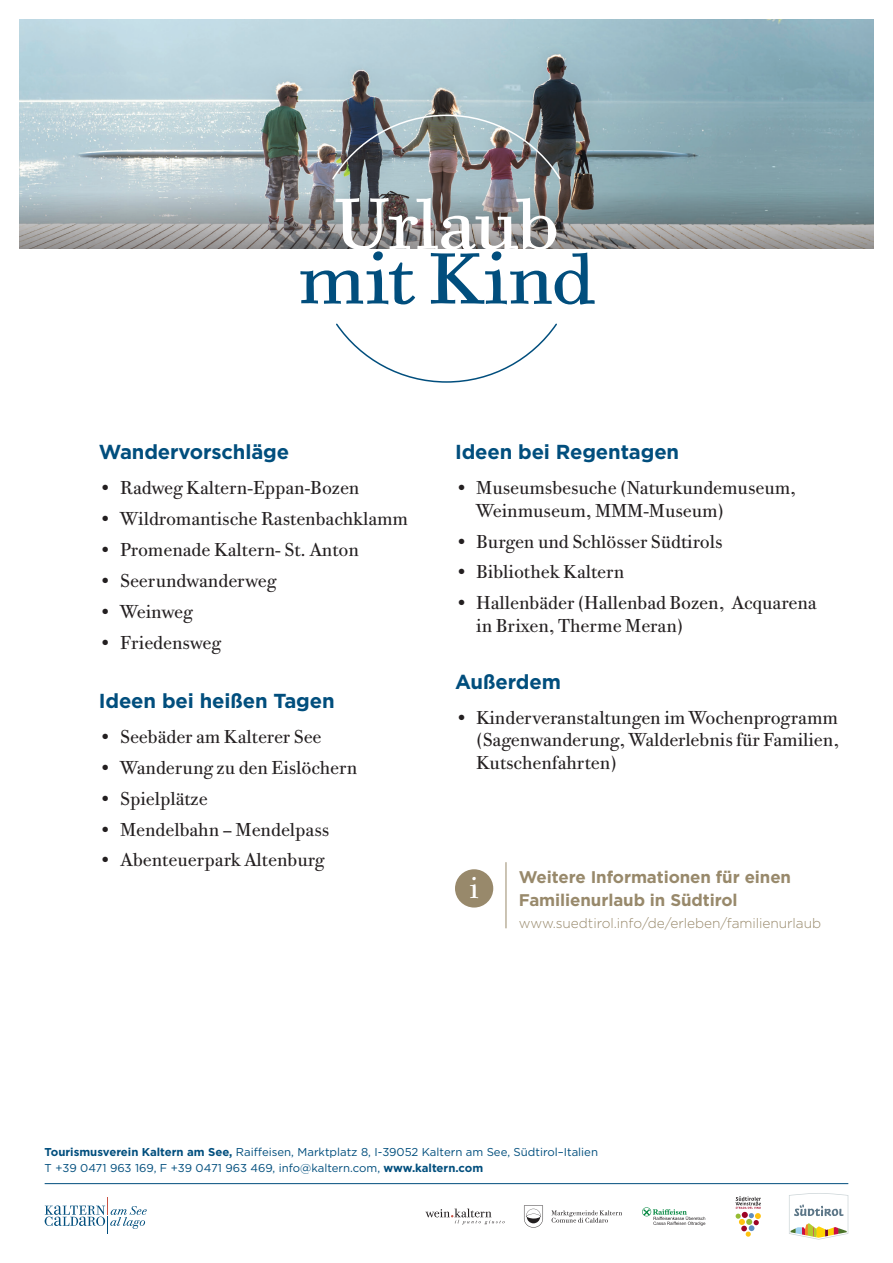
<style>
.page{position:relative;width:893px;height:1263px;background:#fff}
.page>*{position:absolute;margin:0;border:0;box-sizing:border-box;transform-origin:0 0}
.t1{font:72.15px "Bodoni Six ITC Pro";letter-spacing:-.015em;color:#014e7d}
.t2{font:72.15px "Bodoni Six ITC Pro";letter-spacing:-.04em;color:#fff}
.t3{font:30px "Bodoni Twe ITC Pro";color:#fff}
.t4{font:700 20.25px "Gotham";letter-spacing:-.005em;color:#014e7d}
.t5{font:18.75px/22.4px "Bodoni Twe ITC Pro";letter-spacing:-.005em;color:#231f20}
.t6{font:700 16.8px/22.4px "Gotham";letter-spacing:-.005em;color:#98896b}
.t7{font:300 13.65px "Gotham";letter-spacing:-.005em;color:#98896b}
.t8{font:11.4px/15.9px "Gotham";color:#014e7d}
.s1{font-weight:700}
</style>
<div class="page">
<hr style="left:45px;top:1183px;width:803px;height:1px;background:#014e7d">
<svg style="left:551px;top:1210px;width:71px;height:13px"></svg>
<svg style="left:45px;top:1197px;width:102px;height:37px"></svg>
<svg style="left:425px;top:1208px;width:80px;height:16px"></svg>
<svg style="left:735px;top:1196px;width:26px;height:41px"></svg>
<svg style="left:524px;top:1205px;width:19px;height:23px"></svg>
<svg style="left:642px;top:1207px;width:63px;height:19px"></svg>
<svg style="left:789px;top:1193px;width:59px;height:46px"></svg>
<img style="left:19px;top:19px;width:855px;height:172px">
<svg style="left:19px;top:191px;width:855px;height:58px;background:#8d9395"></svg>
<svg style="left:336px;top:323px;width:221px;height:60px"></svg>
<img style="left:331px;top:114px;width:231px;height:67px">
<div style="left:455px;top:869px;width:38px;height:38px;background:#98896b;border-radius:50%"></div>
<hr style="left:506px;top:862px;width:1px;height:66px;background:#98896b">
<h1 class="t2" style="left:332px;top:180px;width:229px">Urlaub</h1>
<h1 class="t1" style="left:298px;top:234px;width:298px">mit Kind</h1>
<p class="t4" style="left:99px;top:439px;width:192px">Wandervorschläge</p>
<p class="t5" style="left:99px;top:477px;width:262px">• Radweg Kaltern-Eppan-Bozen</p>
<p class="t5" style="left:99px;top:508px;width:311px">• Wildromantische Rastenbachklamm</p>
<p class="t5" style="left:99px;top:539px;width:262px">• Promenade Kaltern- St. Anton</p>
<p class="t5" style="left:99px;top:569px;width:179px">• Seerundwanderweg</p>
<p class="t5" style="left:99px;top:600px;width:95px">• Weinweg</p>
<p class="t5" style="left:99px;top:631px;width:124px">• Friedensweg</p>
<p class="t4" style="left:99px;top:687px;width:237px">Ideen bei heißen Tagen</p>
<p class="t5" style="left:99px;top:726px;width:224px">• Seebäder am Kalterer See</p>
<p class="t5" style="left:99px;top:757px;width:260px">• Wanderung zu den Eislöchern</p>
<p class="t5" style="left:99px;top:787px;width:110px">• Spielplätze</p>
<p class="t5" style="left:99px;top:818px;width:232px">• Mendelbahn – Mendelpass</p>
<p class="t5" style="left:99px;top:849px;width:227px">• Abenteuerpark Altenburg</p>
<p class="t4" style="left:455px;top:439px;width:226px">Ideen bei Regentagen</p>
<p class="t5" style="left:476px;top:477px;width:321px;text-indent:-21px">• Museumsbesuche (Naturkundemuseum,<br>Weinmuseum, MMM-Museum)</p>
<p class="t5" style="left:455px;top:530px;width:269px">• Burgen und Schlösser Südtirols</p>
<p class="t5" style="left:455px;top:561px;width:171px">• Bibliothek Kaltern</p>
<p class="t5" style="left:476px;top:592px;width:342px;text-indent:-21px">• Hallenbäder (Hallenbad Bozen, Acquarena in Brixen, Therme Meran)</p>
<p class="t4" style="left:455px;top:668px;width:107px">Außerdem</p>
<p class="t5" style="left:476px;top:707px;width:364px;text-align:justify;text-indent:-21px">• Kinderveranstaltungen im Wochenprogramm (Sagenwanderung, Walderlebnis für Familien, Kutschenfahrten)</p>
<h2 class="t3" style="left:470px;top:871px;width:10px">i</h2>
<p class="t6" style="left:519px;top:866px;width:274px">Weitere Informationen für einen<br>Familienurlaub in Südtirol</p>
<p class="t7" style="left:519px;top:915px;width:304px">www.suedtirol.info/de/erleben/familienurlaub</p>
<p class="t8" style="left:45px;top:1143px;width:555px"><span class="s1">Tourismusverein Kaltern am See,</span> Raiffeisen, Marktplatz 8, I-39052 Kaltern am See, Südtirol–Italien<br>T +39 0471 963 169, F +39 0471 963 469, info@kaltern.com, <span class="s1">www.kaltern.com</span></p>
</div>
